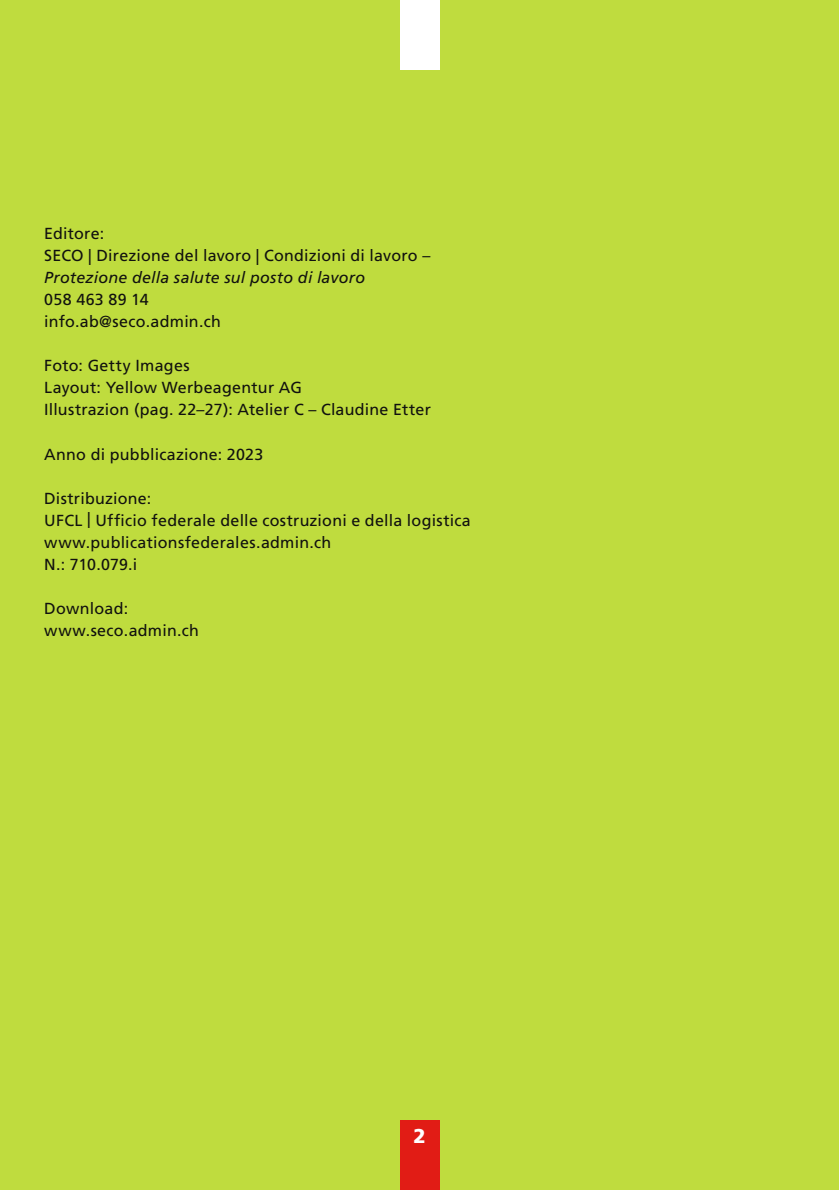
<style>
.page{position:relative;width:839px;height:1190px;background:#fff}
.page>*{position:absolute;margin:0;border:0;box-sizing:border-box;transform-origin:0 0}
.t1{font:900 20px "Frutiger LT Pro";color:#fff}
.Grundtext__Fliesstex{font:16px/22px "Frutiger LT Pro";letter-spacing:.015em;color:#11110f}
.Grundtext__Fliesstex-2{font:italic 16px "Frutiger LT Pro";letter-spacing:.015em;color:#11110f}
</style>
<div class="page">
<div style="left:0;top:0;width:838px;height:1190px;background:#bfdc3e"></div>
<div style="left:399px;top:0;width:40px;height:70px;background:#fff"></div>
<div style="left:399px;top:1119px;width:40px;height:71px;background:#e11c15"></div>
<p class="Grundtext__Fliesstex" style="left:44px;top:223px;width:61px">Editore:</p>
<p class="Grundtext__Fliesstex" style="left:44px;top:245px;width:387px">SECO | Direzione del lavoro | Condizioni di lavoro –</p>
<p class="Grundtext__Fliesstex-2" style="left:44px;top:268px;width:322px">Protezione della salute sul posto di lavoro</p>
<p class="Grundtext__Fliesstex" style="left:44px;top:289px;width:106px">058 463 89 14</p>
<p class="Grundtext__Fliesstex" style="left:44px;top:311px;width:178px">info.ab@seco.admin.ch</p>
<p class="Grundtext__Fliesstex" style="left:44px;top:355px;width:147px">Foto: Getty Images</p>
<p class="Grundtext__Fliesstex" style="left:44px;top:377px;width:388px">Layout: Yellow Werbeagentur AG<br>Illustrazion (pag. 22–27): Atelier C – Claudine Etter</p>
<p class="Grundtext__Fliesstex" style="left:44px;top:443px;width:220px">Anno di pubblicazione: 2023</p>
<p class="Grundtext__Fliesstex" style="left:44px;top:487px;width:109px">Distribuzione:</p>
<p class="Grundtext__Fliesstex" style="left:44px;top:509px;width:428px">UFCL | Ufficio federale delle costruzioni e della logistica</p>
<p class="Grundtext__Fliesstex" style="left:44px;top:531px;width:288px">www.publicationsfederales.admin.ch</p>
<p class="Grundtext__Fliesstex" style="left:44px;top:553px;width:95px">N.: 710.079.i</p>
<p class="Grundtext__Fliesstex" style="left:44px;top:597px;width:85px">Download:</p>
<p class="Grundtext__Fliesstex" style="left:44px;top:619px;width:156px">www.seco.admin.ch</p>
<p class="t1" style="left:413px;top:1123px;width:14px">2</p>
</div>
